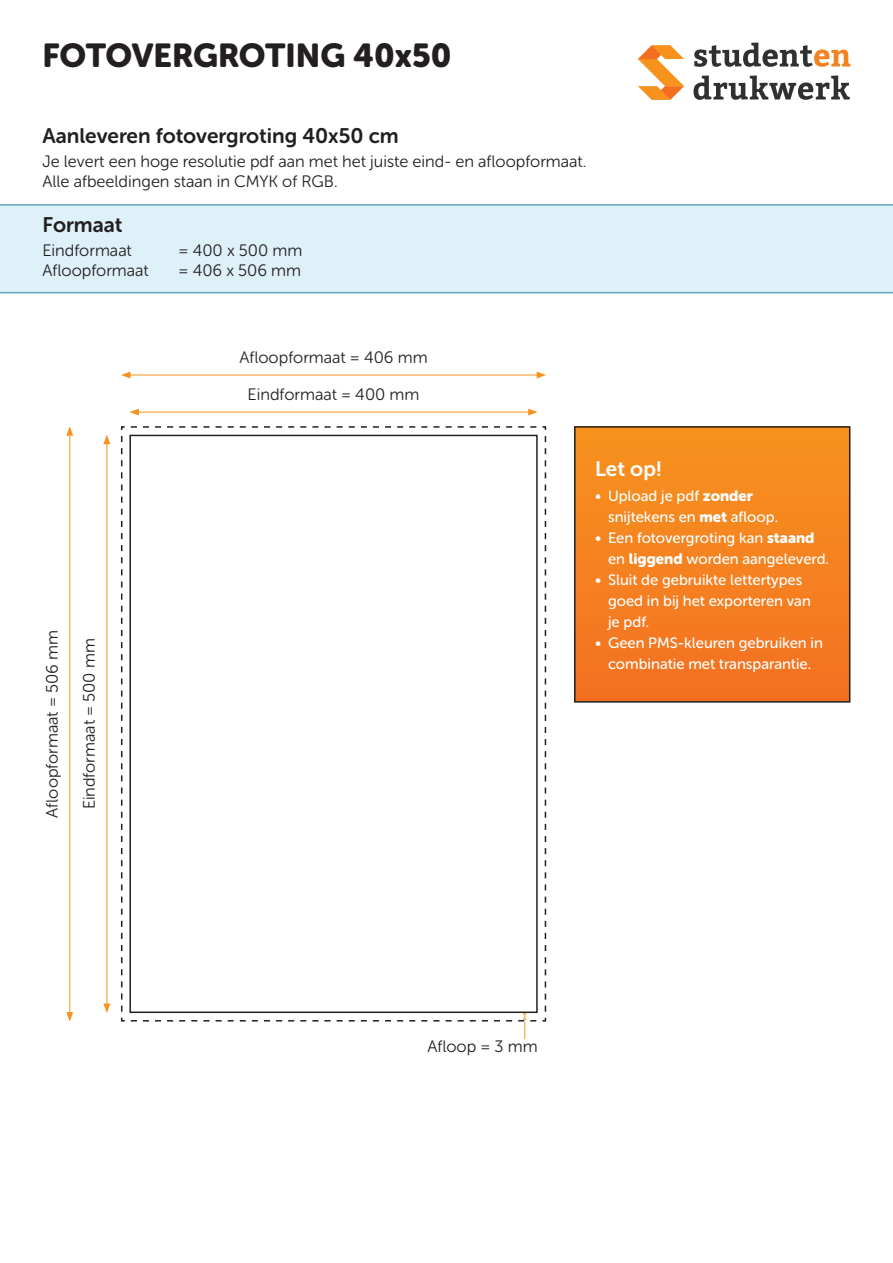
<style>
.page{position:relative;width:893px;height:1263px;background:#fff}
.page>*{position:absolute;margin:0;border:0;box-sizing:border-box;transform-origin:0 0}
.Titel{font:33px "Museo Sans Rounded 900";color:#231f20}
.Kop_1{font:21px "Museo Sans Rounded 700";color:#231f20}
.t1{font:21px "Museo Sans Rounded 700";color:#fff}
.Tekst{font:16.5px "Museo Sans Rounded 300";color:#231f20}
.t2{font:15px/21px "Museo Sans Rounded 500";color:#fff}
.s1{font-family:"Museo Sans Rounded 900"}
</style>
<div class="page">
<div style="left:575px;top:427px;width:275px;height:275px;background:linear-gradient(to bottom,#f6931e,#f37022)"></div>
<div style="left:574px;top:426px;width:276px;height:277px;border:2px solid #231f20"></div>
<div style="left:0;top:204px;width:893px;height:89px;background:#def0f8"></div>
<svg style="left:121px;top:426px;width:426px;height:596px"></svg>
<svg style="left:638px;top:45px;width:46px;height:55px"></svg>
<svg style="left:694px;top:43px;width:156px;height:24px"></svg>
<svg style="left:693px;top:76px;width:157px;height:24px"></svg>
<div style="left:129px;top:435px;width:409px;height:578px;border:2px solid #231f20"></div>
<hr style="left:128px;top:375px;width:411px;height:1px;background:#f7931d">
<svg style="left:537px;top:372px;width:9px;height:6px"></svg>
<svg style="left:121px;top:372px;width:9px;height:6px"></svg>
<hr style="left:137px;top:412px;width:394px;height:1px;background:#f7931d">
<svg style="left:528px;top:409px;width:10px;height:7px"></svg>
<svg style="left:129px;top:409px;width:10px;height:7px"></svg>
<hr style="left:69px;top:433px;width:1px;height:581px;background:#f7931d">
<svg style="left:66px;top:426px;width:7px;height:10px"></svg>
<svg style="left:66px;top:1012px;width:7px;height:9px"></svg>
<hr style="left:107px;top:442px;width:1px;height:564px;background:#f7931d">
<svg style="left:103px;top:435px;width:7px;height:9px"></svg>
<svg style="left:103px;top:1003px;width:7px;height:10px"></svg>
<svg style="left:131px;top:1013px;width:408px;height:26px"></svg>
<p class="Titel" style="left:43px;top:37px;width:411px">FOTOVERGROTING 40x50</p>
<p class="Kop_1" style="left:43px;top:124px;width:358px">Aanleveren fotovergroting 40x50 cm</p>
<p class="Tekst" style="left:43px;top:153px;width:545px">Je levert een hoge resolutie pdf aan met het juiste eind- en afloopformaat.</p>
<p class="Tekst" style="left:43px;top:173px;width:297px">Alle afbeeldingen staan in CMYK of RGB.</p>
<p class="Kop_1" style="left:43px;top:213px;width:81px">Formaat</p>
<p class="Tekst" style="left:43px;top:242px;width:91px">Eindformaat</p>
<p class="Tekst" style="left:179px;top:242px;width:125px">= 400 x 500 mm</p>
<p class="Tekst" style="left:43px;top:261px;width:108px">Afloopformaat</p>
<p class="Tekst" style="left:179px;top:261px;width:124px">= 406 x 506 mm</p>
<p class="Tekst" style="left:43px;top:818px;width:189px;rotate:-90deg">Afloopformaat = 506 mm</p>
<p class="Tekst" style="left:80px;top:809px;width:173px;rotate:-90deg">Eindformaat = 500 mm</p>
<p class="Tekst" style="left:239px;top:348px;width:190px">Afloopformaat = 406 mm</p>
<p class="Tekst" style="left:248px;top:386px;width:173px">Eindformaat = 400 mm</p>
<p class="t1" style="left:595px;top:457px;width:68px">Let op!</p>
<p class="t2" style="left:608px;top:485px;width:172px;text-indent:-13px">• Upload je pdf <span class="s1">zonder </span>snijtekens en <span class="s1">met</span> afloop.</p>
<p class="t2" style="left:608px;top:527px;width:222px;text-indent:-13px">• Een fotovergroting kan <span class="s1">staand </span>en <span class="s1">liggend</span> worden aangeleverd.</p>
<p class="t2" style="left:608px;top:569px;width:204px;text-indent:-13px">• Sluit de gebruikte lettertypes goed in bij het exporteren van je pdf.</p>
<p class="t2" style="left:595px;top:632px;width:229px;text-align:center">• Geen PMS-kleuren gebruiken in combinatie met transparantie.</p>
<p class="Tekst" style="left:427px;top:1038px;width:112px">Afloop = 3 mm</p>
</div>
